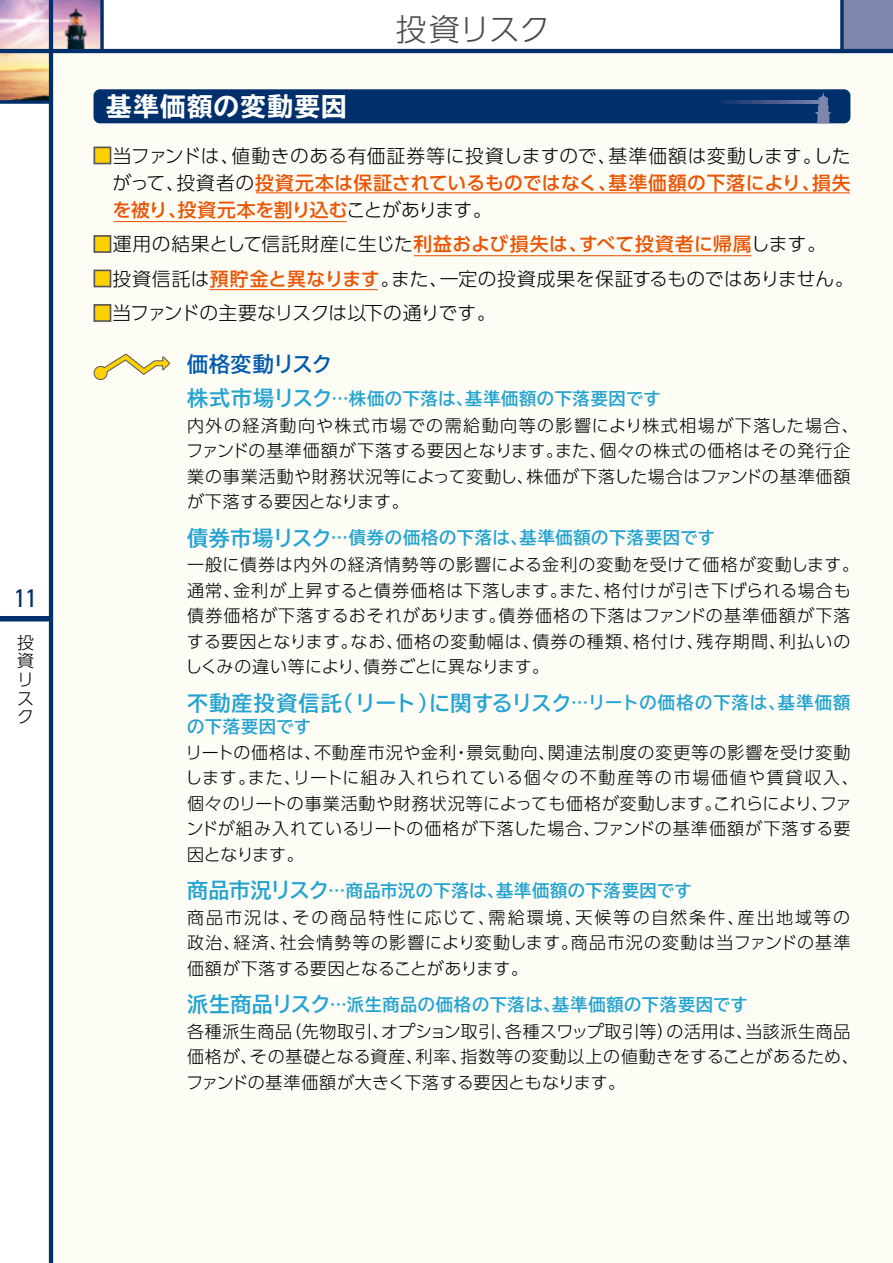
<style>
.page{position:relative;width:893px;height:1263px;background:#fff}
.page>*{position:absolute;margin:0;border:0;box-sizing:border-box;transform-origin:0 0}
.t1{font:300 30.9px "UD Shin Go Pro";letter-spacing:-.015em;color:#4c4948}
.t2{font:700 expanded 25.5px "TBUD Go Std";letter-spacing:.05em;color:#fff}
.t3{font:condensed 25.5px "Univers";color:#00306b}
.t4{font:700 21px "TBUD Go Std";letter-spacing:.035em;color:#23a3d1}
.t5{font:700 21px "TBUD Go Std";color:#005bac}
.t6{font:300 18.75px/27px "UD Shin Go Pro";letter-spacing:.01em;color:#000;text-align:justify}
.t7{font:300 18.75px "UD Shin Go Pro";letter-spacing:-.035em;color:#000}
.t8{font:700 17.25px "TBUD Go Std";letter-spacing:.03em;color:#23a3d1}
.t9{font:300 16.95px/25.5px "UD Shin Go Pro";letter-spacing:.05em;color:#000}
.s1{color:#fdd000}
.s2{font-weight:500;color:#ea5504}
.s3{font-size:21px}
.s4{font-size:17.25px}
</style>
<div class="page">
<img style="left:0;top:0;width:100px;height:100px">
<div style="left:842px;top:0;width:51px;height:51px;background:#7e86ae"></div>
<hr style="left:892px;top:0;width:1px;height:51px;background:#5374b8">
<svg style="left:840px;top:0;width:4px;height:49px"></svg>
<div style="left:51px;top:51px;width:842px;height:1212px;background:#fdfcf5"></div>
<div style="left:0;top:616px;width:51px;height:5px;background:#00306b"></div>
<hr style="left:49px;top:0;width:4px;height:1263px;background:#00306b">
<hr style="left:0;top:49px;width:893px;height:4px;background:#00306b">
<svg style="left:0;top:100px;width:49px;height:4px"></svg>
<svg style="left:100px;top:0;width:4px;height:49px"></svg>
<div style="left:94px;top:89px;width:756px;height:34px;background:#00306b;border-radius:6px"></div>
<svg style="left:744px;top:91px;width:106px;height:32px"></svg>
<svg style="left:722px;top:101px;width:100px;height:2px"></svg>
<svg style="left:94px;top:354px;width:76px;height:26px"></svg>
<div style="left:94px;top:147px;width:17px;height:17px;border:2px solid #595757"></div>
<div style="left:94px;top:235px;width:17px;height:18px;border:2px solid #595757"></div>
<div style="left:94px;top:270px;width:17px;height:17px;border:2px solid #595757"></div>
<div style="left:94px;top:304px;width:17px;height:18px;border:2px solid #595757"></div>
<hr style="left:210px;top:289px;width:168px;height:1px;background:#ea5504">
<hr style="left:114px;top:221px;width:233px;height:1px;background:#ea5504">
<hr style="left:414px;top:255px;width:337px;height:1px;background:#ea5504">
<hr style="left:256px;top:192px;width:594px;height:1px;background:#ea5504">
<h2 class="t3" style="left:14px;top:582px;width:24px">11</h2>
<p class="t9" style="left:17px;top:632px;width:18px;line-height:18.8px">投資リスク</p>
<h1 class="t1" style="left:396px;top:4px;width:156px">投資リスク</h1>
<h2 class="t2" style="left:106px;top:92px;width:242px">基準価額の変動要因</h2>
<p class="t6" style="left:113px;top:141px;width:740px;text-indent:-20px"><span class="s1">■</span>当ファンドは、値動きのある有価証券等に投資しますので、基準価額は変動します。したがって、投資者の<span class="s2">投資元本は保証されているものではなく、基準価額の下落により、損失を被り、投資元本を割り込む</span>ことがあります。</p>
<p class="t6" style="left:93px;top:230px;width:735px"><span class="s1">■</span>運用の結果として信託財産に生じた<span class="s2">利益および損失は、すべて投資者に帰属</span>します。</p>
<p class="t6" style="left:93px;top:264px;width:762px"><span class="s1">■</span>投資信託は<span class="s2">預貯金と異なります</span>。また、一定の投資成果を保証するものではありません。</p>
<p class="t7" style="left:93px;top:298px;width:404px"><span class="s1">■</span>当ファンドの主要なリスクは以下の通りです。</p>
<p class="t5" style="left:187px;top:347px;width:147px">価格変動リスク</p>
<p class="t8" style="left:187px;top:384px;width:475px"><span class="s3">株式市場リスク</span>…株価の下落は、基準価額の下落要因です</p>
<p class="t9" style="left:186px;top:412px;width:674px">内外の経済動向や株式市場での需給動向等の影響により株式相場が下落した場合、ファンドの基準価額が下落する要因となります。また、個々の株式の価格はその発行企業の事業活動や財務状況等によって変動し、株価が下落した場合はファンドの基準価額が下落する要因となります。</p>
<p class="t8" style="left:187px;top:524px;width:529px"><span class="s3">債券市場リスク</span>…債券の価格の下落は、基準価額の下落要因です</p>
<p class="t9" style="left:185px;top:551px;width:675px">一般に債券は内外の経済情勢等の影響による金利の変動を受けて価格が変動します。通常、金利が上昇すると債券価格は下落します。また、格付けが引き下げられる場合も債券価格が下落するおそれがあります。債券価格の下落はファンドの基準価額が下落する要因となります。なお、価格の変動幅は、債券の種類、格付け、残存期間、利払いのしくみの違い等により、債券ごとに異なります。</p>
<p class="t4" style="left:187px;top:686px;width:665px">不動産投資信託（リート）に関するリスク<span class="s4">…リートの価格の下落は、基準価額</span></p>
<p class="t8" style="left:187px;top:712px;width:126px">の下落要因です</p>
<p class="t9" style="left:185px;top:739px;width:675px">リートの価格は、不動産市況や金利・景気動向、関連法制度の変更等の影響を受け変動します。また、リートに組み入れられている個々の不動産等の市場価値や賃貸収入、個々のリートの事業活動や財務状況等によっても価格が変動します。これらにより、ファンドが組み入れているリートの価格が下落した場合、ファンドの基準価額が下落する要因となります。</p>
<p class="t8" style="left:187px;top:876px;width:506px"><span class="s3">商品市況リスク</span>…商品市況の下落は、基準価額の下落要因です</p>
<p class="t9" style="left:187px;top:904px;width:665px;text-align:justify">商品市況は、その商品特性に応じて、需給環境、天候等の自然条件、産出地域等の政治、経済、社会情勢等の影響により変動します。商品市況の変動は当ファンドの基準価額が下落する要因となることがあります。</p>
<p class="t8" style="left:187px;top:990px;width:562px"><span class="s3">派生商品リスク</span>…派生商品の価格の下落は、基準価額の下落要因です</p>
<p class="t9" style="left:186px;top:1018px;width:674px">各種派生商品（先物取引、オプション取引、各種スワップ取引等）の活用は、当該派生商品価格が、その基礎となる資産、利率、指数等の変動以上の値動きをすることがあるため、ファンドの基準価額が大きく下落する要因ともなります。</p>
</div>
